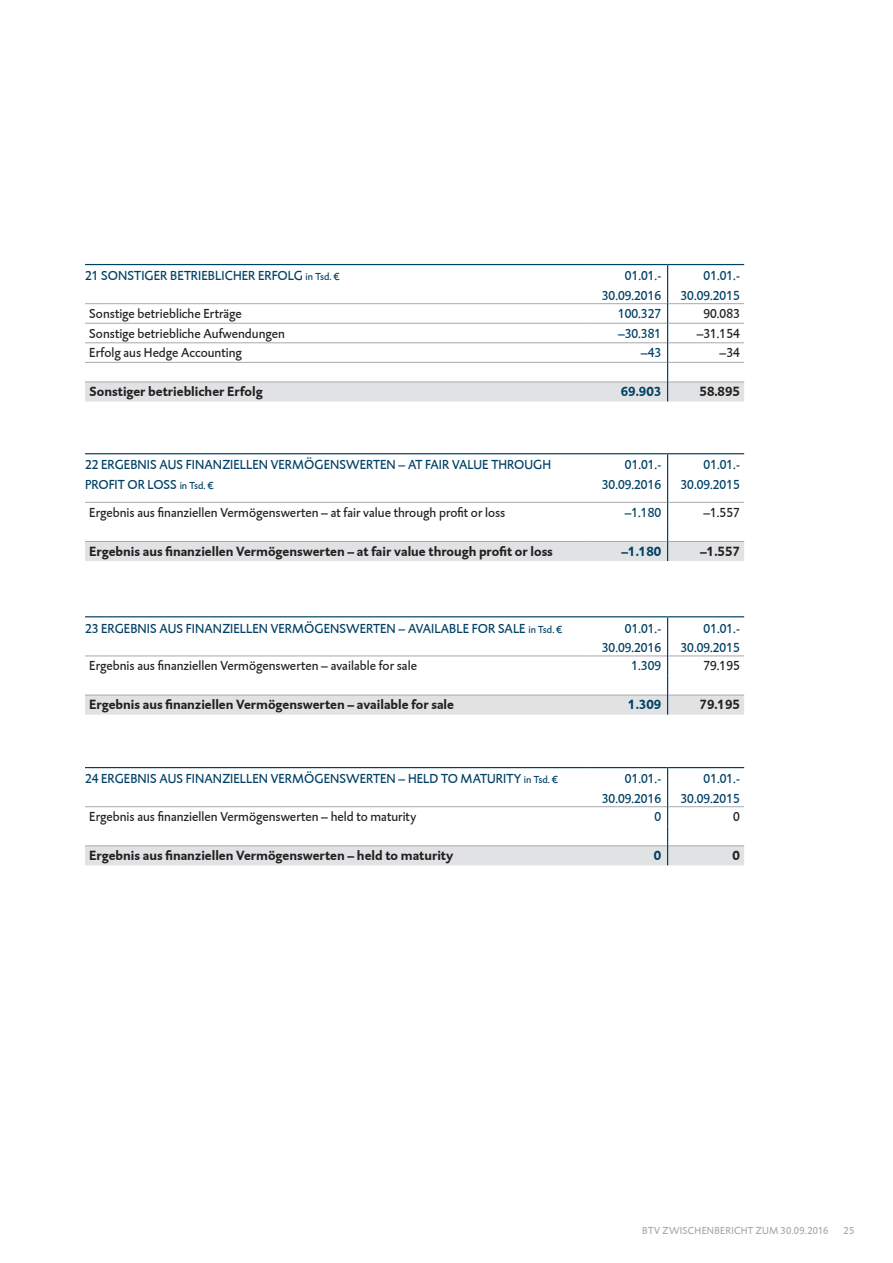
<style>
.page{position:relative;width:893px;height:1263px;background:#fff}
.page>*{position:absolute;margin:0;border:0;box-sizing:border-box;transform-origin:0 0}
.Tabtext{font:13.5px/19.5px "DTL Caspari T";color:#004064;text-align:right}
.Tabtext-2{font:13.5px "DTL Caspari T";color:#231f20}
.Tabtext-3{font:700 13.5px "DTL Caspari T";color:#231f20}
.Tabtext-4{font:700 13.5px "DTL Caspari T";color:#004064}
.t1{font:10.5px "DTL Caspari T";letter-spacing:.025em;color:#a8a9ad}
.s1{font-size:10.5px}
</style>
<div class="page">
<hr style="left:85px;top:303px;width:506px;height:1px;background:#a8a9ad">
<hr style="left:668px;top:303px;width:76px;height:1px;background:#a8a9ad">
<hr style="left:591px;top:303px;width:76px;height:1px;background:#a8a9ad">
<hr style="left:85px;top:264px;width:506px;height:1px;background:#004064">
<svg style="left:85px;top:304px;width:659px;height:97px"></svg>
<hr style="left:591px;top:264px;width:77px;height:1px;background:#004064">
<hr style="left:667px;top:265px;width:1px;height:39px;background:#004064">
<hr style="left:668px;top:264px;width:76px;height:1px;background:#004064">
<hr style="left:85px;top:453px;width:506px;height:1px;background:#004064">
<svg style="left:85px;top:502px;width:659px;height:59px"></svg>
<hr style="left:591px;top:453px;width:77px;height:1px;background:#004064">
<hr style="left:667px;top:454px;width:1px;height:48px;background:#004064">
<hr style="left:668px;top:453px;width:76px;height:1px;background:#004064">
<hr style="left:85px;top:616px;width:506px;height:1px;background:#004064">
<svg style="left:85px;top:656px;width:659px;height:59px"></svg>
<hr style="left:591px;top:616px;width:77px;height:1px;background:#004064">
<hr style="left:667px;top:617px;width:1px;height:39px;background:#004064">
<hr style="left:668px;top:616px;width:76px;height:1px;background:#004064">
<hr style="left:85px;top:806px;width:506px;height:1px;background:#a8a9ad">
<hr style="left:668px;top:806px;width:76px;height:1px;background:#a8a9ad">
<hr style="left:591px;top:806px;width:76px;height:1px;background:#a8a9ad">
<hr style="left:85px;top:767px;width:506px;height:1px;background:#004064">
<svg style="left:85px;top:807px;width:659px;height:58px"></svg>
<hr style="left:591px;top:767px;width:77px;height:1px;background:#004064">
<hr style="left:667px;top:768px;width:1px;height:39px;background:#004064">
<hr style="left:668px;top:767px;width:76px;height:1px;background:#004064">
<p class="Tabtext" style="left:85px;top:266px;width:256px">21 SONSTIGER BETRIEBLICHER ERFOLG <span class="s1">in Tsd. €</span></p>
<p class="Tabtext" style="left:602px;top:266px;width:61px">01.01.-<br>30.09.2016</p>
<p class="Tabtext" style="left:680px;top:266px;width:61px">01.01.-<br>30.09.2015</p>
<p class="Tabtext-2" style="left:89px;top:305px;width:154px">Sonstige betriebliche Erträge</p>
<p class="Tabtext" style="left:618px;top:304px;width:45px">100.327</p>
<p class="Tabtext-2" style="left:703px;top:305px;width:38px">90.083</p>
<p class="Tabtext-2" style="left:89px;top:325px;width:197px">Sonstige betriebliche Aufwendungen</p>
<p class="Tabtext" style="left:618px;top:323px;width:45px">–30.381</p>
<p class="Tabtext-2" style="left:697px;top:325px;width:45px">–31.154</p>
<p class="Tabtext-2" style="left:89px;top:344px;width:154px">Erfolg aus Hedge Accounting</p>
<p class="Tabtext" style="left:641px;top:343px;width:22px">–43</p>
<p class="Tabtext-2" style="left:720px;top:344px;width:22px">–34</p>
<p class="Tabtext-3" style="left:89px;top:383px;width:175px">Sonstiger betrieblicher Erfolg</p>
<p class="Tabtext-4" style="left:621px;top:383px;width:42px">69.903</p>
<p class="Tabtext-3" style="left:700px;top:383px;width:42px">58.895</p>
<p class="Tabtext" style="left:85px;top:455px;width:468px;text-align:left">22 ERGEBNIS AUS FINANZIELLEN VERMÖGENSWERTEN – AT FAIR VALUE THROUGH<br>PROFIT OR LOSS <span class="s1">in Tsd. €</span></p>
<p class="Tabtext" style="left:602px;top:455px;width:61px">01.01.-<br>30.09.2016</p>
<p class="Tabtext" style="left:680px;top:455px;width:61px">01.01.-<br>30.09.2015</p>
<p class="Tabtext-2" style="left:89px;top:504px;width:417px">Ergebnis aus finanziellen Vermögenswerten – at fair value through profit or loss</p>
<p class="Tabtext" style="left:625px;top:502px;width:38px">–1.180</p>
<p class="Tabtext-2" style="left:703px;top:504px;width:38px">–1.557</p>
<p class="Tabtext-3" style="left:89px;top:542px;width:465px">Ergebnis aus finanziellen Vermögenswerten – at fair value through profit or loss</p>
<p class="Tabtext-4" style="left:622px;top:542px;width:41px">–1.180</p>
<p class="Tabtext-3" style="left:700px;top:542px;width:41px">–1.557</p>
<p class="Tabtext" style="left:85px;top:618px;width:478px">23 ERGEBNIS AUS FINANZIELLEN VERMÖGENSWERTEN – AVAILABLE FOR SALE <span class="s1">in Tsd. €</span></p>
<p class="Tabtext" style="left:602px;top:618px;width:61px">01.01.-<br>30.09.2016</p>
<p class="Tabtext" style="left:680px;top:618px;width:61px">01.01.-<br>30.09.2015</p>
<p class="Tabtext-2" style="left:89px;top:657px;width:329px">Ergebnis aus finanziellen Vermögenswerten – available for sale</p>
<p class="Tabtext" style="left:631px;top:656px;width:31px">1.309</p>
<p class="Tabtext-2" style="left:703px;top:657px;width:38px">79.195</p>
<p class="Tabtext-3" style="left:89px;top:696px;width:366px">Ergebnis aus finanziellen Vermögenswerten – available for sale</p>
<p class="Tabtext-4" style="left:628px;top:696px;width:34px">1.309</p>
<p class="Tabtext-3" style="left:700px;top:696px;width:42px">79.195</p>
<p class="Tabtext" style="left:85px;top:769px;width:474px">24 ERGEBNIS AUS FINANZIELLEN VERMÖGENSWERTEN – HELD TO MATURITY <span class="s1">in Tsd. €</span></p>
<p class="Tabtext" style="left:602px;top:769px;width:61px">01.01.-<br>30.09.2016</p>
<p class="Tabtext" style="left:680px;top:769px;width:61px">01.01.-<br>30.09.2015</p>
<p class="Tabtext-2" style="left:89px;top:808px;width:328px">Ergebnis aus finanziellen Vermögenswerten – held to maturity</p>
<p class="Tabtext" style="left:654px;top:807px;width:8px">0</p>
<p class="Tabtext-2" style="left:733px;top:808px;width:8px">0</p>
<p class="Tabtext-3" style="left:89px;top:847px;width:366px">Ergebnis aus finanziellen Vermögenswerten – held to maturity</p>
<p class="Tabtext-4" style="left:654px;top:847px;width:9px">0</p>
<p class="Tabtext-3" style="left:732px;top:847px;width:9px">0</p>
<p class="t1" style="left:642px;top:1223px;width:188px">BTV ZWISCHENBERICHT ZUM 30.09.2016</p>
<p class="t1" style="left:844px;top:1223px;width:12px">25</p>
</div>
